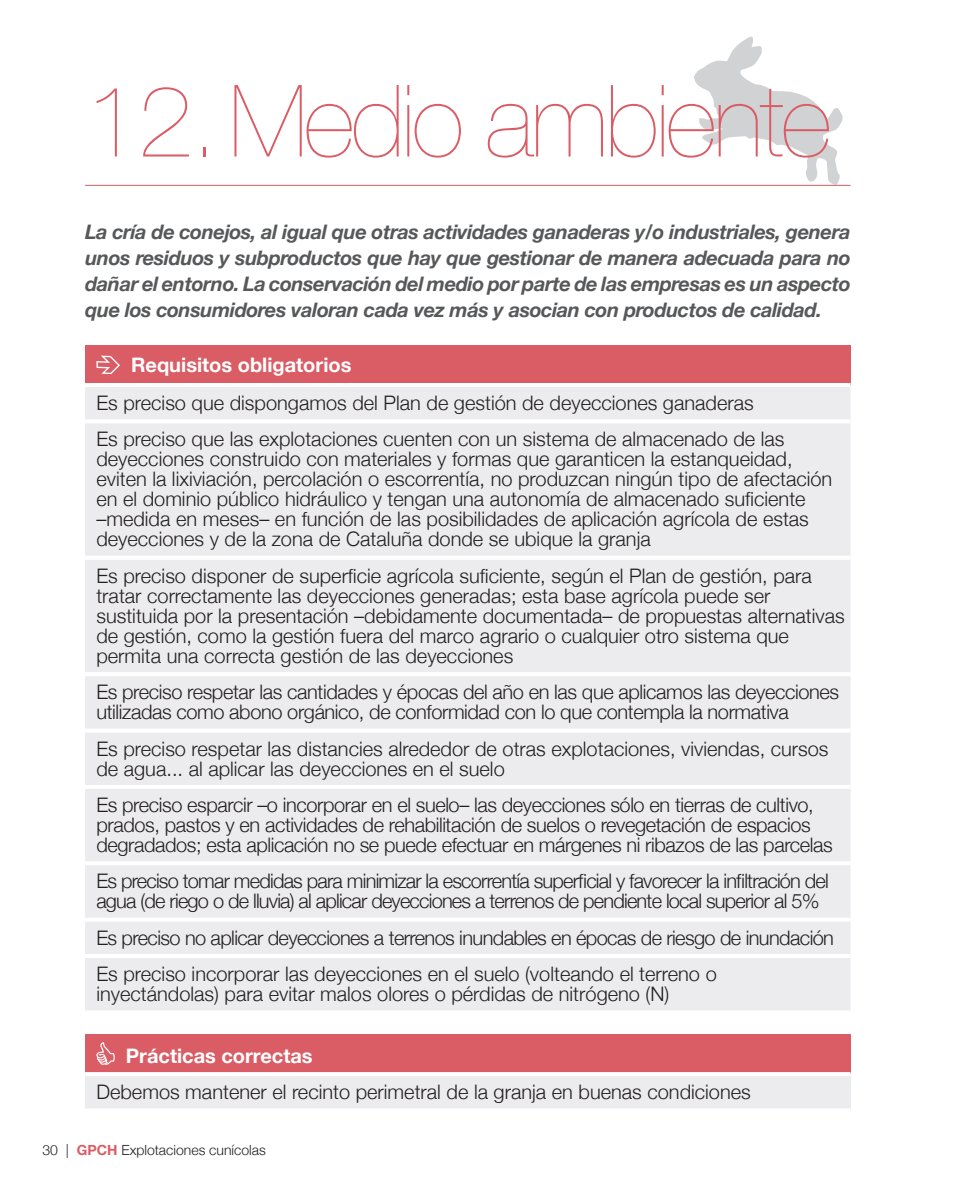
<style>
.page{position:relative;width:964px;height:1191px;background:#fff}
.page>*{position:absolute;margin:0;border:0;box-sizing:border-box;transform-origin:0 0}
.t1{font:200 100px "Helvetica Neue";letter-spacing:-.03em;color:#da5c65}
.t2{font:300 20px/20px "Helvetica Neue";color:#231f20}
.t3{font:300 20px/20px "Helvetica Neue";letter-spacing:-.02em;color:#231f20}
.t4{font:italic 700 20px/26px "Helvetica Neue";letter-spacing:-.02em;color:#57585a;text-align:justify}
.t5{font:300 20px/20px "Helvetica Neue";letter-spacing:-.04em;color:#231f20}
.t6{font:300 20px/36.4px "Helvetica Neue";letter-spacing:-.03em;color:#231f20}
.t7{font:700 20px "Helvetica Neue";color:#fff}
.t8{font:300 14px "Helvetica Neue";color:#231f20}
.s1{font-weight:700;color:#da5c65}
</style>
<div class="page">
<svg style="left:694px;top:36px;width:149px;height:149px"></svg>
<div style="left:85px;top:345px;width:765px;height:40px;background:#da5c65"></div>
<div style="left:85px;top:387px;width:765px;height:623px;background:#ececee"></div>
<hr style="left:85px;top:383px;width:765px;height:4px;background:#fff">
<hr style="left:85px;top:419px;width:765px;height:4px;background:#fff">
<hr style="left:85px;top:556px;width:765px;height:4px;background:#fff">
<hr style="left:85px;top:672px;width:765px;height:4px;background:#fff">
<hr style="left:85px;top:728px;width:765px;height:4px;background:#fff">
<hr style="left:85px;top:785px;width:765px;height:4px;background:#fff">
<hr style="left:85px;top:861px;width:765px;height:4px;background:#fff">
<svg style="left:85px;top:917px;width:765px;height:4px"></svg>
<hr style="left:85px;top:954px;width:765px;height:4px;background:#fff">
<svg style="left:96px;top:355px;width:24px;height:19px"></svg>
<div style="left:85px;top:1034px;width:765px;height:40px;background:#da5c65"></div>
<div style="left:85px;top:1074px;width:765px;height:36px;background:#ececee"></div>
<svg style="left:85px;top:1072px;width:765px;height:4px;background:#fdfbfb"></svg>
<hr style="left:85px;top:1108px;width:765px;height:4px;background:#fff">
<svg style="left:96px;top:1042px;width:19px;height:22px"></svg>
<hr style="left:85px;top:185px;width:765px;height:1px;background:#da5c65">
<h1 class="t1" style="left:85px;top:63px;width:748px">12.Medio ambiente</h1>
<p class="t4" style="left:85px;top:219px;width:767px">La cría de conejos, al igual que otras actividades ganaderas y/o industriales, genera unos residuos y subproductos que hay que gestionar de manera adecuada para no dañar el entorno. La conservación del medio por parte de las empresas es un aspecto que los consumidores valoran cada vez más y asocian con productos de calidad.</p>
<p class="t7" style="left:131px;top:352px;width:222px">Requisitos obligatorios</p>
<p class="t2" style="left:96px;top:384px;width:689px;line-height:36.4px">Es preciso que dispongamos del Plan de gestión de deyecciones ganaderas<br>Es preciso que las explotaciones cuenten con un sistema de almacenado de las</p>
<p class="t2" style="left:96px;top:449px;width:737px">deyecciones construido con materiales y formas que garanticen la estanqueidad, eviten la lixiviación, percolación o escorrentía, no produzcan ningún tipo de afectación en el dominio público hidráulico y tengan una autonomía de almacenado suficiente –medida en meses– en función de las posibilidades de aplicación agrícola de estas deyecciones y de la zona de Cataluña donde se ubique la granja</p>
<p class="t2" style="left:96px;top:565px;width:750px">Es preciso disponer de superficie agrícola suficiente, según el Plan de gestión, para tratar correctamente las deyecciones generadas; esta base agrícola puede ser sustituida por la presentación –debidamente documentada– de propuestas alternativas de gestión, como la gestión fuera del marco agrario o cualquier otro sistema que permita una correcta gestión de las deyecciones</p>
<p class="t3" style="left:96px;top:681px;width:744px">Es preciso respetar las cantidades y épocas del año en las que aplicamos las deyecciones utilizadas como abono orgánico, de conformidad con lo que contempla la normativa</p>
<p class="t2" style="left:96px;top:738px;width:734px">Es preciso respetar las distancies alrededor de otras explotaciones, viviendas, cursos de agua... al aplicar las deyecciones en el suelo</p>
<p class="t3" style="left:96px;top:794px;width:738px">Es preciso esparcir –o incorporar en el suelo– las deyecciones sólo en tierras de cultivo, prados, pastos y en actividades de rehabilitación de suelos o revegetación de espacios degradados; esta aplicación no se puede efectuar en márgenes ni ribazos de las parcelas</p>
<p class="t5" style="left:96px;top:870px;width:734px">Es preciso tomar medidas para minimizar la escorrentía superficial y favorecer la infiltración del agua (de riego o de lluvia) al aplicar deyecciones a terrenos de pendiente local superior al 5%</p>
<p class="t6" style="left:96px;top:919px;width:739px">Es preciso no aplicar deyecciones a terrenos inundables en épocas de riesgo de inundación<br>Es preciso incorporar las deyecciones en el suelo (volteando el terreno o</p>
<p class="t2" style="left:96px;top:983px;width:574px">inyectándolas) para evitar malos olores o pérdidas de nitrógeno (N)</p>
<p class="t7" style="left:126px;top:1043px;width:188px">Prácticas correctas</p>
<p class="t2" style="left:96px;top:1081px;width:656px">Debemos mantener el recinto perimetral de la granja en buenas condiciones</p>
<p class="t8" style="left:43px;top:1141px;width:225px">30 | <span class="s1">GPCH</span> Explotaciones cunícolas</p>
</div>
